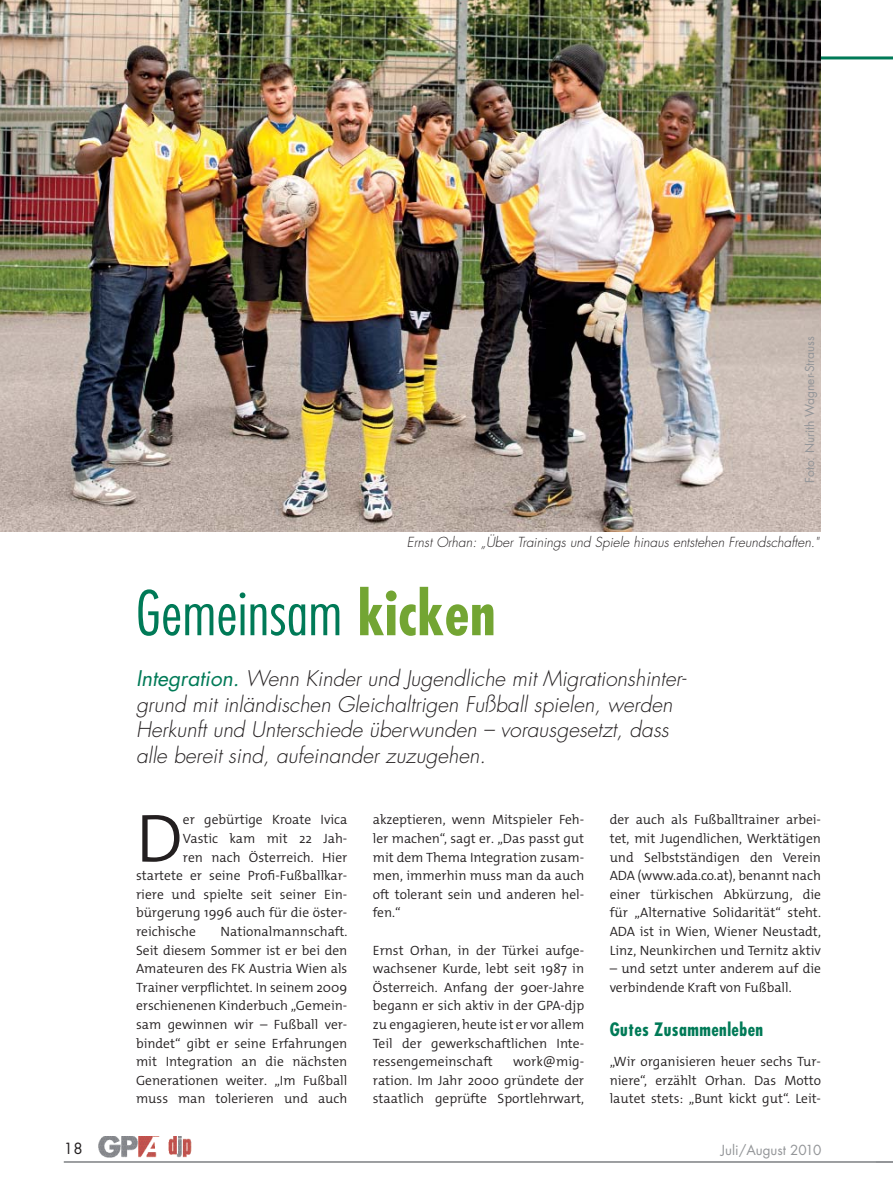
<style>
.page{position:relative;width:893px;height:1195px;background:#fff}
.page>*{position:absolute;margin:0;border:0;box-sizing:border-box;transform-origin:0 0}
.t1{font:300 68.55px "The Mix Os F";color:#231f20}
.t2{font:300 condensed 60px "Futura Std";letter-spacing:.01em;color:#007a57}
.t3{font:italic 300 21px/25.5px "Futura Std";color:#231f20}
.t4{font:700 condensed 18px "Futura Std";letter-spacing:.025em;color:#007a57}
.t5{font:15px "Futura Std";color:#231f20}
.t6{font:300 13.5px/18.6px "The Mix Os F";color:#231f20;text-align:justify}
.t7{font:italic 300 13.5px "Futura Std";color:#231f20}
.t8{font:13.5px "Futura Std";color:#939598}
.t9{font:12px "Futura Std";color:#939598}
.s1{font-weight:700;color:#73a533}
.s2{font-weight:400;color:#007a57}
</style>
<div class="page">
<hr style="left:0;top:56px;width:893px;height:3px;background:#007a57">
<hr style="left:64px;top:1161px;width:829px;height:2px;background:#939598">
<img style="left:99px;top:1136px;width:93px;height:22px">
<img style="left:0;top:0;width:821px;height:532px">
<p class="t9" style="left:804px;top:483px;width:148px;rotate:-90deg">Foto: Nurith Wagner-Strauss</p>
<p class="t7" style="left:407px;top:536px;width:413px">Ernst Orhan: „Über Trainings und Spiele hinaus entstehen Freundschaften."</p>
<h2 class="t2" style="left:136px;top:585px;width:361px">Gemeinsam <span class="s1">kicken</span></h2>
<h3 class="t3" style="left:136px;top:667px;width:552px"><span class="s2">Integration.</span> Wenn Kinder und Jugendliche mit Migrationshinter&shy;grund mit inländischen Gleichaltrigen Fußball spielen, werden Herkunft und Unterschiede überwunden – vorausgesetzt, dass alle bereit sind, aufeinander zuzugehen.</h3>
<h1 class="t1" style="left:136px;top:811px;width:48px">D</h1>
<p class="t6" style="left:183px;top:812px;width:166px">er gebürtige Kroate Ivica</p>
<p class="t6" style="left:183px;top:830px;width:166px">Vastic kam mit 22 Jah-</p>
<p class="t6" style="left:183px;top:849px;width:166px">ren nach Österreich. Hier</p>
<p class="t6" style="left:136px;top:867px;width:213px">startete er seine Profi-Fußballkar-</p>
<p class="t6" style="left:136px;top:886px;width:213px">riere und spielte seit seiner Ein-</p>
<p class="t6" style="left:136px;top:905px;width:213px">bürgerung 1996 auch für die öster-</p>
<p class="t6" style="left:136px;top:923px;width:61px">reichische</p>
<p class="t6" style="left:136px;top:923px;width:213px;text-indent:85px">Nationalmannschaft.<br>Seit diesem Sommer ist er bei den Amateuren des FK Austria Wien als Trainer verpflichtet. In seinem 2009 erschienenen Kinderbuch „Gemein&shy;sam gewinnen wir – Fußball ver&shy;bindet“ gibt er seine Erfahrungen mit Integration an die nächsten Generationen weiter. „Im Fußball muss man tolerieren und auch</p>
<p class="t6" style="left:373px;top:812px;width:213px">akzeptieren, wenn Mitspieler Feh&shy;ler machen“, sagt er. „Das passt gut mit dem Thema Integration zusam&shy;men, immerhin muss man da auch oft tolerant sein und anderen hel&shy;fen.“</p>
<p class="t6" style="left:373px;top:942px;width:213px">Ernst Orhan, in der Türkei aufge&shy;wachsener Kurde, lebt seit 1987 in Österreich. Anfang der 90er-Jahre begann er sich aktiv in der GPA-djp zu engagieren, heute ist er vor allem Teil der gewerkschaftlichen Inte&shy;ressengemeinschaft</p>
<p class="t6" style="left:373px;top:1054px;width:213px;text-indent:140px">work@mig&shy;ration. Im Jahr 2000 gründete der staatlich geprüfte Sportlehrwart,</p>
<p class="t6" style="left:610px;top:812px;width:213px">der auch als Fußballtrainer arbei&shy;tet, mit Jugendlichen, Werktätigen und Selbstständigen den Verein ADA (www.ada.co.at), benannt nach einer türkischen Abkürzung, die für „Alternative Solidarität“ steht.<br>ADA ist in Wien, Wiener Neustadt, Linz, Neunkirchen und Ternitz aktiv</p>
<p class="t6" style="left:610px;top:961px;width:213px">– und setzt unter anderem auf die verbindende Kraft von Fußball.</p>
<h3 class="t4" style="left:610px;top:1021px;width:155px">Gutes Zusammenleben</h3>
<p class="t6" style="left:610px;top:1053px;width:213px">„Wir organisieren heuer sechs Tur&shy;niere“, erzählt Orhan. Das Motto lautet stets: „Bunt kickt gut“. Leit-</p>
<p class="t5" style="left:64px;top:1141px;width:20px">18</p>
<p class="t8" style="left:721px;top:1144px;width:102px">Juli/August 2010</p>
</div>
